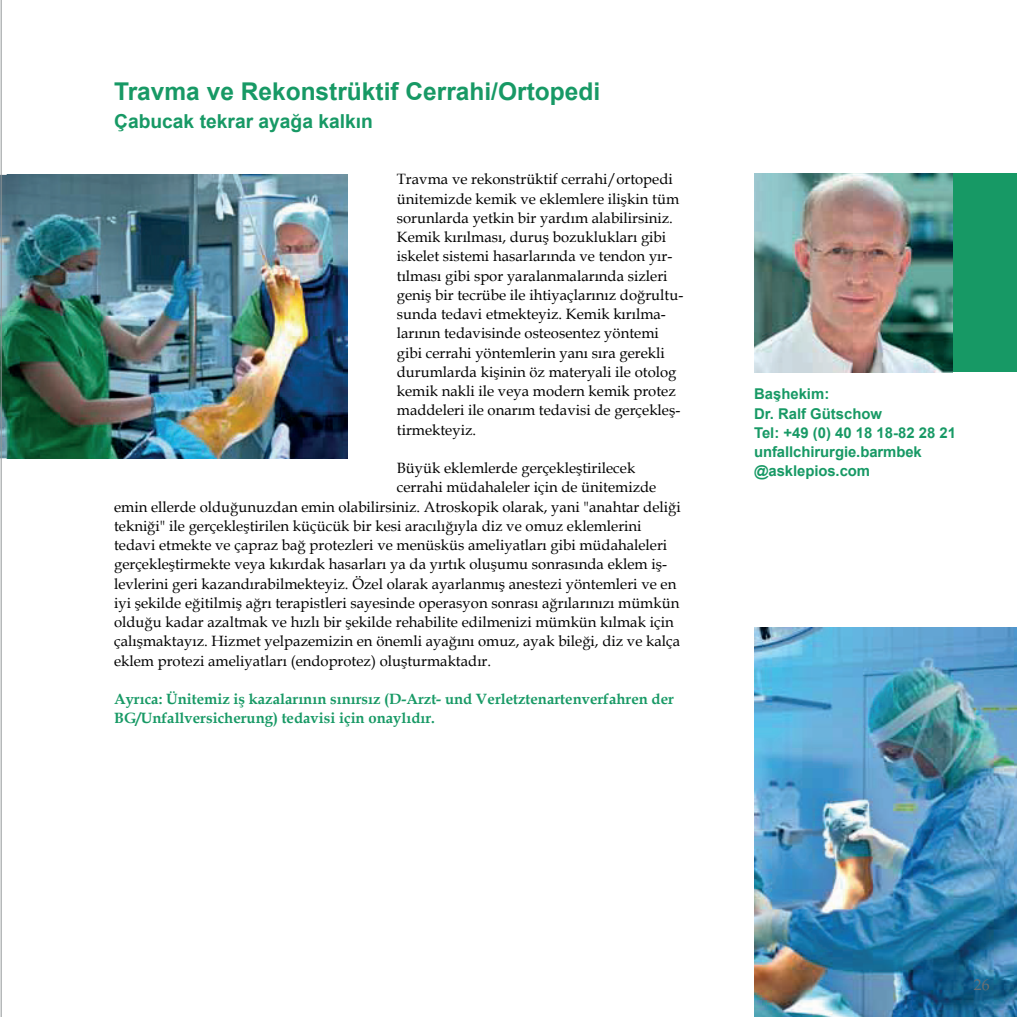
<style>
.page{position:relative;width:1017px;height:1017px;background:#fff}
.page>*{position:absolute;margin:0;border:0;box-sizing:border-box;transform-origin:0 0}
.t1{font:700 24.5px "Arial";color:#179965}
.t2{font:700 19.25px "Arial";color:#179965}
.t3{font:15.75px "Palatino LT Std";color:#6c6d70}
.t4{font:14.88px/19.2px "Book Antiqua";color:#000001}
.t5{font:700 14.88px/19.2px "Book Antiqua";color:#179965}
.t6{font:700 14.88px/19.2px "Arial";letter-spacing:-.005em;color:#179965}
</style>
<div class="page">
<div style="left:952px;top:174px;width:65px;height:198px;background:#179965"></div>
<img style="left:754px;top:174px;width:198px;height:198px">
<img style="left:754px;top:628px;width:263px;height:389px">
<img style="left:7px;top:175px;width:340px;height:283px">
<img style="left:0;top:0;width:7px;height:1017px">
<hr style="left:1px;top:0;width:1px;height:1017px;background:#919597">
<h1 class="t1" style="left:114px;top:75px;width:488px">Travma ve Rekonstrüktif Cerrahi/Ortopedi</h1>
<p class="t2" style="left:114px;top:108px;width:260px">Çabucak tekrar ayağa kalkın</p>
<p class="t4" style="left:397px;top:169px;width:288px">Travma ve rekonstrüktif cerrahi/ortopedi ünitemizde kemik ve eklemlere ilişkin tüm sorunlarda yetkin bir yardım alabilirsiniz.<br>Kemik kırılması, duruş bozuklukları gibi iskelet sistemi hasarlarında ve tendon yır&shy;tılması gibi spor yaralanmalarında sizleri geniş bir tecrübe ile ihtiyaçlarınız doğrultu&shy;sunda tedavi etmekteyiz. Kemik kırılma&shy;larının tedavisinde osteosentez yöntemi gibi cerrahi yöntemlerin yanı sıra gerekli durumlarda kişinin öz materyali ile otolog kemik nakli ile veya modern kemik protez maddeleri ile onarım tedavisi de gerçekleş&shy;tirmekteyiz.</p>
<p class="t4" style="left:397px;top:458px;width:240px">Büyük eklemlerde gerçekleştirilecek</p>
<p class="t4" style="left:397px;top:477px;width:261px">cerrahi müdahaleler için de ünitemizde</p>
<p class="t4" style="left:114px;top:497px;width:568px">emin ellerde olduğunuzdan emin olabilirsiniz. Atroskopik olarak, yani "anahtar deliği</p>
<p class="t4" style="left:114px;top:516px;width:529px">tekniği" ile gerçekleştirilen küçücük bir kesi aracılığıyla diz ve omuz eklemlerini</p>
<p class="t4" style="left:114px;top:535px;width:555px">tedavi etmekte ve çapraz bağ protezleri ve menüsküs ameliyatları gibi müdahaleleri</p>
<p class="t4" style="left:114px;top:554px;width:554px">gerçekleştirmekte veya kıkırdak hasarları ya da yırtık oluşumu sonrasında eklem iş-</p>
<p class="t4" style="left:114px;top:574px;width:564px">levlerini geri kazandırabilmekteyiz. Özel olarak ayarlanmış anestezi yöntemleri ve en</p>
<p class="t4" style="left:114px;top:593px;width:567px">iyi şekilde eğitilmiş ağrı terapistleri sayesinde operasyon sonrası ağrılarınızı mümkün</p>
<p class="t4" style="left:114px;top:612px;width:561px">olduğu kadar azaltmak ve hızlı bir şekilde rehabilite edilmenizi mümkün kılmak için</p>
<p class="t4" style="left:114px;top:631px;width:568px">çalışmaktayız. Hizmet yelpazemizin en önemli ayağını omuz, ayak bileği, diz ve kalça</p>
<p class="t4" style="left:114px;top:651px;width:379px">eklem protezi ameliyatları (endoprotez) oluşturmaktadır.</p>
<p class="t5" style="left:114px;top:689px;width:561px">Ayrıca: Ünitemiz iş kazalarının sınırsız (D-Arzt- und Verletztenartenverfahren der<br>BG/Unfallversicherung) tedavisi için onaylıdır.</p>
<p class="t6" style="left:754px;top:385px;width:203px">Başhekim:<br>Dr. Ralf Gütschow<br>Tel: +49 (0) 40 18 18-82 28 21 unfallchirurgie.barmbek @asklepios.com</p>
<p class="t3" style="left:974px;top:975px;width:17px">26</p>
</div>
